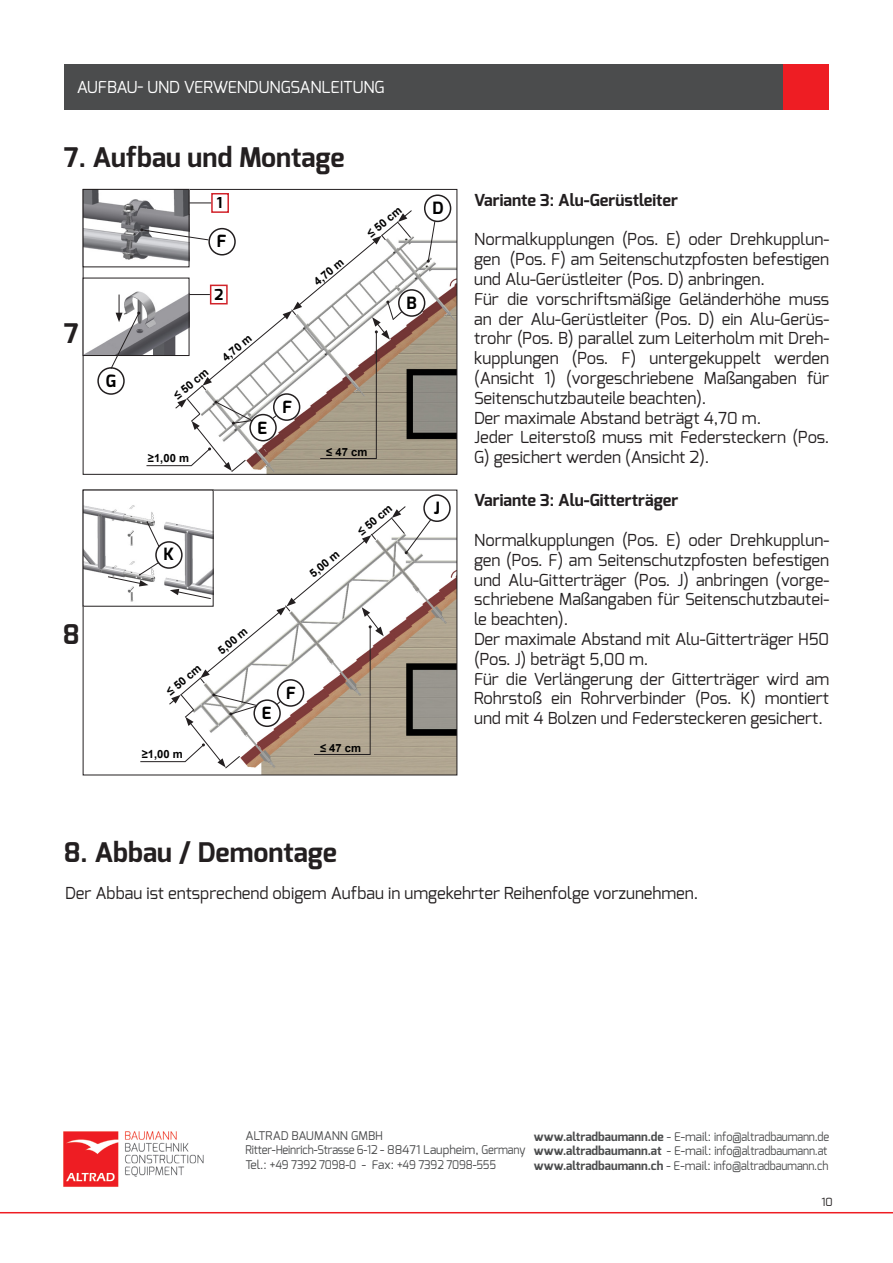
<style>
.page{position:relative;width:893px;height:1263px;background:#fff}
.page>*{position:absolute;margin:0;border:0;box-sizing:border-box;transform-origin:0 0}
.t1{font:700 27px "Exo";color:#231f20}
.t2{font:700 16.8px "Exo";color:#000}
.t3{font:16.5px/19.8px "Exo";color:#231f20}
.t4{font:700 16.5px "Exo";color:#231f20}
.t5{font:16.5px "Exo";letter-spacing:-.01em;color:#fff}
.t6{font:700 15px "Exo";color:#000}
.t7{font:12px/14.4px "Exo";letter-spacing:-.015em;color:#4b4c4d}
.t8{font:700 11.25px "Arial";color:#000}
.t9{font:11.25px "Exo";color:#231f20}
.s1{font-weight:700}
</style>
<div class="page">
<hr style="left:0;top:1212px;width:893px;height:1px;background:#ee1d23">
<img style="left:63px;top:1131px;width:140px;height:56px">
<div style="left:64px;top:64px;width:718px;height:45px;background:#4b4c4d"></div>
<div style="left:784px;top:64px;width:45px;height:45px;background:#ee1d23"></div>
<img style="left:85px;top:203px;width:370px;height:269px">
<img style="left:85px;top:191px;width:102px;height:74px">
<div style="left:83px;top:189px;width:106px;height:78px;border:1px solid #231f20"></div>
<img style="left:85px;top:280px;width:25px;height:74px">
<div style="left:211px;top:193px;width:18px;height:20px;border:2px solid #d1232a"></div>
<div style="left:97px;top:367px;width:28px;height:28px;border:2px solid #231f20;border-radius:50%"></div>
<div style="left:424px;top:194px;width:27px;height:28px;border:2px solid #231f20;border-radius:50%"></div>
<svg style="left:427px;top:220px;width:9px;height:43px"></svg>
<div style="left:398px;top:289px;width:27px;height:28px;border:2px solid #231f20;border-radius:50%"></div>
<img style="left:85px;top:504px;width:370px;height:269px">
<hr style="left:140px;top:761px;width:45px;height:1px;background:#231f20">
<div style="left:423px;top:494px;width:28px;height:28px;border:2px solid #231f20;border-radius:50%"></div>
<img style="left:85px;top:504px;width:126px;height:100px">
<div style="left:155px;top:541px;width:28px;height:28px;border:2px solid #231f20;border-radius:50%"></div>
<svg style="left:146px;top:521px;width:13px;height:26px"></svg>
<svg style="left:108px;top:562px;width:52px;height:24px"></svg>
<svg style="left:110px;top:203px;width:303px;height:270px"></svg>
<svg style="left:168px;top:505px;width:264px;height:264px"></svg>
<p class="t5" style="left:77px;top:76px;width:309px">AUFBAU- UND VERWENDUNGSANLEITUNG</p>
<h1 class="t1" style="left:64px;top:139px;width:282px">7. Aufbau und Montage</h1>
<p class="t6" style="left:217px;top:193px;width:7px">1</p>
<h1 class="t1" style="left:64px;top:316px;width:16px">7</h1>
<p class="t2" style="left:106px;top:370px;width:12px">G</p>
<p class="t2" style="left:217px;top:231px;width:11px">F</p>
<p class="t6" style="left:214px;top:285px;width:10px">2</p>
<p class="t8" style="left:170px;top:391px;width:43px;rotate:-40deg">≤ 50 cm</p>
<p class="t8" style="left:218px;top:353px;width:37px;rotate:-40deg">4,70 m</p>
<p class="t2" style="left:258px;top:417px;width:11px">E</p>
<p class="t2" style="left:282px;top:396px;width:11px">F</p>
<p class="t8" style="left:310px;top:276px;width:37px;rotate:-40deg">4,70 m</p>
<p class="t8" style="left:364px;top:229px;width:43px;rotate:-40deg">≤ 50 cm</p>
<p class="t2" style="left:406px;top:292px;width:12px">B</p>
<p class="t8" style="left:148px;top:450px;width:43px">≥1,00 m</p>
<p class="t2" style="left:163px;top:543px;width:12px">K</p>
<p class="t8" style="left:326px;top:444px;width:43px">≤ 47 cm</p>
<p class="t8" style="left:306px;top:569px;width:37px;rotate:-40deg">5,00 m</p>
<p class="t8" style="left:354px;top:527px;width:43px;rotate:-40deg">≤ 50 cm</p>
<p class="t2" style="left:432px;top:197px;width:13px">D</p>
<p class="t2" style="left:434px;top:497px;width:8px">J</p>
<h1 class="t1" style="left:63px;top:617px;width:18px">8</h1>
<p class="t8" style="left:163px;top:687px;width:43px;rotate:-40deg">≤ 50 cm</p>
<p class="t8" style="left:142px;top:746px;width:43px">≥1,00 m</p>
<p class="t8" style="left:214px;top:646px;width:37px;rotate:-40deg">5,00 m</p>
<p class="t2" style="left:262px;top:702px;width:11px">E</p>
<p class="t2" style="left:286px;top:682px;width:11px">F</p>
<p class="t8" style="left:320px;top:740px;width:43px">≤ 47 cm</p>
<p class="t4" style="left:474px;top:189px;width:205px">Variante 3: Alu-Gerüstleiter</p>
<p class="t3" style="left:474px;top:229px;width:357px">Normalkupplungen (Pos. E) oder Drehkupplun&shy;gen (Pos. F) am Seitenschutzpfosten befestigen und Alu-Gerüstleiter (Pos. D) anbringen.<br>Für die vorschriftsmäßige Geländerhöhe muss an der Alu-Gerüstleiter (Pos. D) ein Alu-Gerüs&shy;trohr (Pos. B) parallel zum Leiterholm mit Dreh&shy;kupplungen (Pos. F) untergekuppelt werden (Ansicht 1) (vorgeschriebene Maßangaben für Seitenschutzbauteile beachten).<br>Der maximale Abstand beträgt 4,70 m.<br>Jeder Leiterstoß muss mit Federsteckern (Pos.<br>G) gesichert werden (Ansicht 2).</p>
<p class="t4" style="left:474px;top:490px;width:206px">Variante 3: Alu-Gitterträger</p>
<p class="t3" style="left:474px;top:530px;width:357px">Normalkupplungen (Pos. E) oder Drehkupplun&shy;gen (Pos. F) am Seitenschutzpfosten befestigen und Alu-Gitterträger (Pos. J) anbringen (vorge&shy;schriebene Maßangaben für Seitenschutzbautei&shy;le beachten).<br>Der maximale Abstand mit Alu-Gitterträger H50 (Pos. J) beträgt 5,00 m.<br>Für die Verlängerung der Gitterträger wird am Rohrstoß ein Rohrverbinder (Pos. K) montiert und mit 4 Bolzen und Federsteckeren gesichert.</p>
<h1 class="t1" style="left:64px;top:835px;width:275px">8. Abbau / Demontage</h1>
<p class="t3" style="left:65px;top:883px;width:634px">Der Abbau ist entsprechend obigem Aufbau in umgekehrter Reihenfolge vorzunehmen.</p>
<p class="t7" style="left:245px;top:1128px;width:282px">ALTRAD BAUMANN GMBH<br>Ritter-Heinrich-Strasse 6-12 - 88471 Laupheim, Germany<br>Tel.: +49 7392 7098-0 - Fax: +49 7392 7098-555</p>
<p class="t7" style="left:534px;top:1129px;width:297px"><span class="s1">www.altradbaumann.de</span> - E-mail: info@altradbaumann.de <span class="s1">www.altradbaumann.at</span> - E-mail: info@altradbaumann.at <span class="s1">www.altradbaumann.ch</span> - E-mail: info@altradbaumann.ch</p>
<p class="t9" style="left:821px;top:1195px;width:13px">10</p>
</div>
